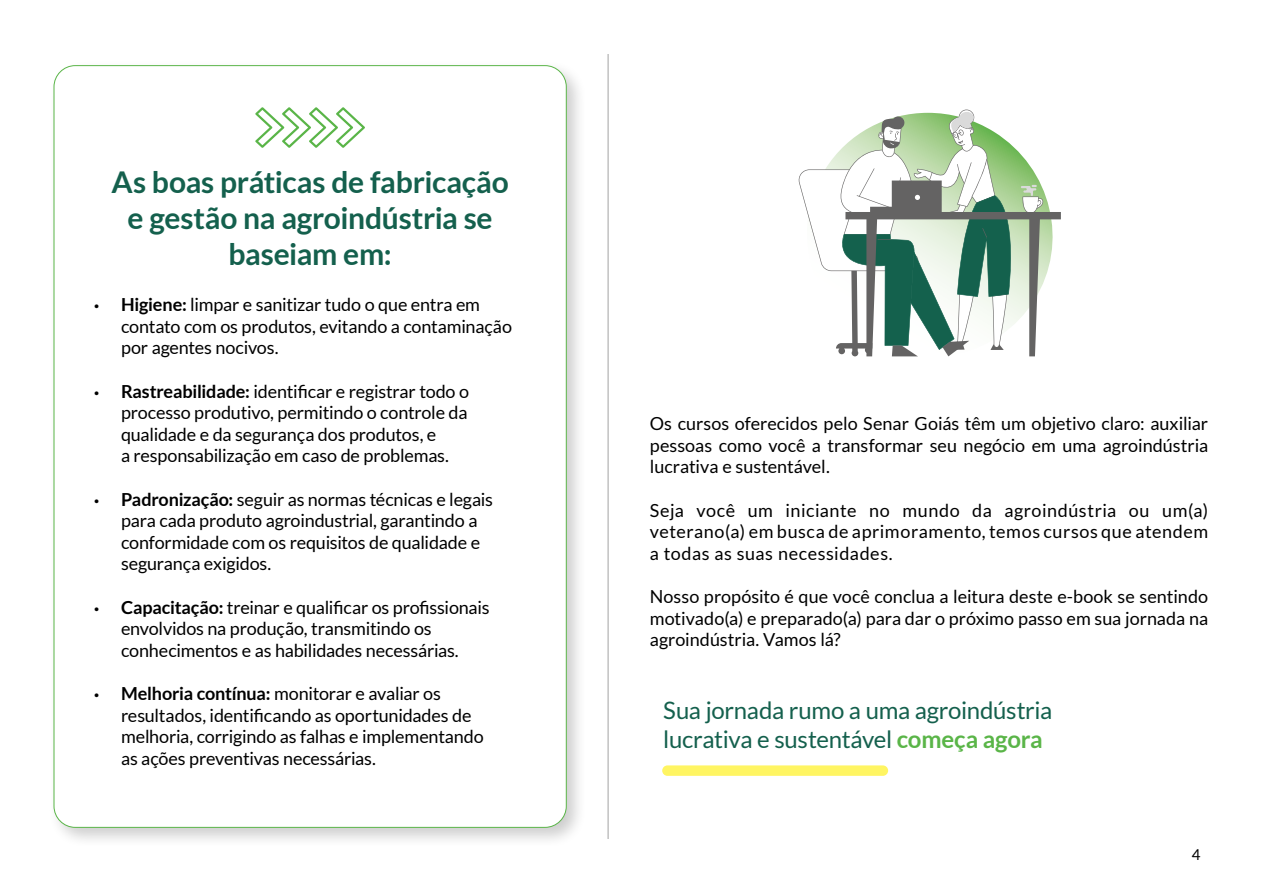
<style>
.page{position:relative;width:1263px;height:893px;background:#fff}
.page>*{position:absolute;margin:0;border:0;box-sizing:border-box;transform-origin:0 0}
.t1{font:700 30px/36px "Lato";letter-spacing:-.01em;color:#14604d;text-align:center}
.t2{font:24px/28.8px "Lato";letter-spacing:-.015em;color:#14604d}
.t3{font:18px/21.6px "Lato";letter-spacing:-.01em;color:#000}
.t4{font:15px "Lato";color:#000}
.s1{font-family:"Myriad Pro"}
.s2{font-weight:700}
.s3{font-weight:700;color:#5ab548}
</style>
<div class="page">
<hr style="left:607px;top:54px;width:2px;height:785px;background:#777">
<div style="left:48px;top:59px;width:540px;height:789px;background:#000;opacity:.2"></div>
<div style="left:54px;top:66px;width:512px;height:761px;background:#fff;border-radius:21px"></div>
<svg style="left:255px;top:107px;width:110px;height:41px"></svg>
<svg style="left:798px;top:110px;width:263px;height:246px"></svg>
<div style="left:662px;top:765px;width:226px;height:11px;background:#fff562;border-radius:5px"></div>
<h1 class="t1" style="left:111px;top:164px;width:399px">As boas práticas de fabricação e gestão na agroindústria se baseiam em:</h1>
<p class="t3" style="left:121px;top:294px;width:392px;text-indent:-27px"><span class="s1">•</span> <span class="s2">Higiene:</span> limpar e sanitizar tudo o que entra em contato com os produtos, evitando a contaminação por agentes nocivos.</p>
<p class="t3" style="left:121px;top:380px;width:350px;text-indent:-27px"><span class="s1">•</span> <span class="s2">Rastreabilidade:</span> identificar e registrar todo o processo produtivo, permitindo o controle da qualidade e da segurança dos produtos, e<br>a responsabilização em caso de problemas.</p>
<p class="t3" style="left:121px;top:488px;width:373px;text-indent:-27px"><span class="s1">•</span> <span class="s2">Padronização:</span> seguir as normas técnicas e legais para cada produto agroindustrial, garantindo a conformidade com os requisitos de qualidade e segurança exigidos.</p>
<p class="t3" style="left:121px;top:596px;width:370px;text-indent:-27px"><span class="s1">•</span> <span class="s2">Capacitação:</span> treinar e qualificar os profissionais envolvidos na produção, transmitindo os conhecimentos e as habilidades necessárias.</p>
<p class="t3" style="left:121px;top:683px;width:364px;text-indent:-27px"><span class="s1">•</span> <span class="s2">Melhoria contínua:</span> monitorar e avaliar os resultados, identificando as oportunidades de melhoria, corrigindo as falhas e implementando as ações preventivas necessárias.</p>
<p class="t3" style="left:650px;top:413px;width:560px;text-align:justify">Os cursos oferecidos pelo Senar Goiás têm um objetivo claro: auxiliar pessoas como você a transformar seu negócio em uma agroindústria lucrativa e sustentável.</p>
<p class="t3" style="left:650px;top:499px;width:560px;text-align:justify">Seja você um iniciante no mundo da agroindústria ou um(a) veterano(a) em busca de aprimoramento, temos cursos que atendem a todas as suas necessidades.</p>
<p class="t3" style="left:650px;top:585px;width:560px;text-align:justify">Nosso propósito é que você conclua a leitura deste e-book se sentindo motivado(a) e preparado(a) para dar o próximo passo em sua jornada na agroindústria. Vamos lá?</p>
<h2 class="t2" style="left:663px;top:696px;width:390px">Sua jornada rumo a uma agroindústria lucrativa e sustentável <span class="s3">começa agora</span></h2>
<p class="t4" style="left:1192px;top:846px;width:10px">4</p>
</div>
